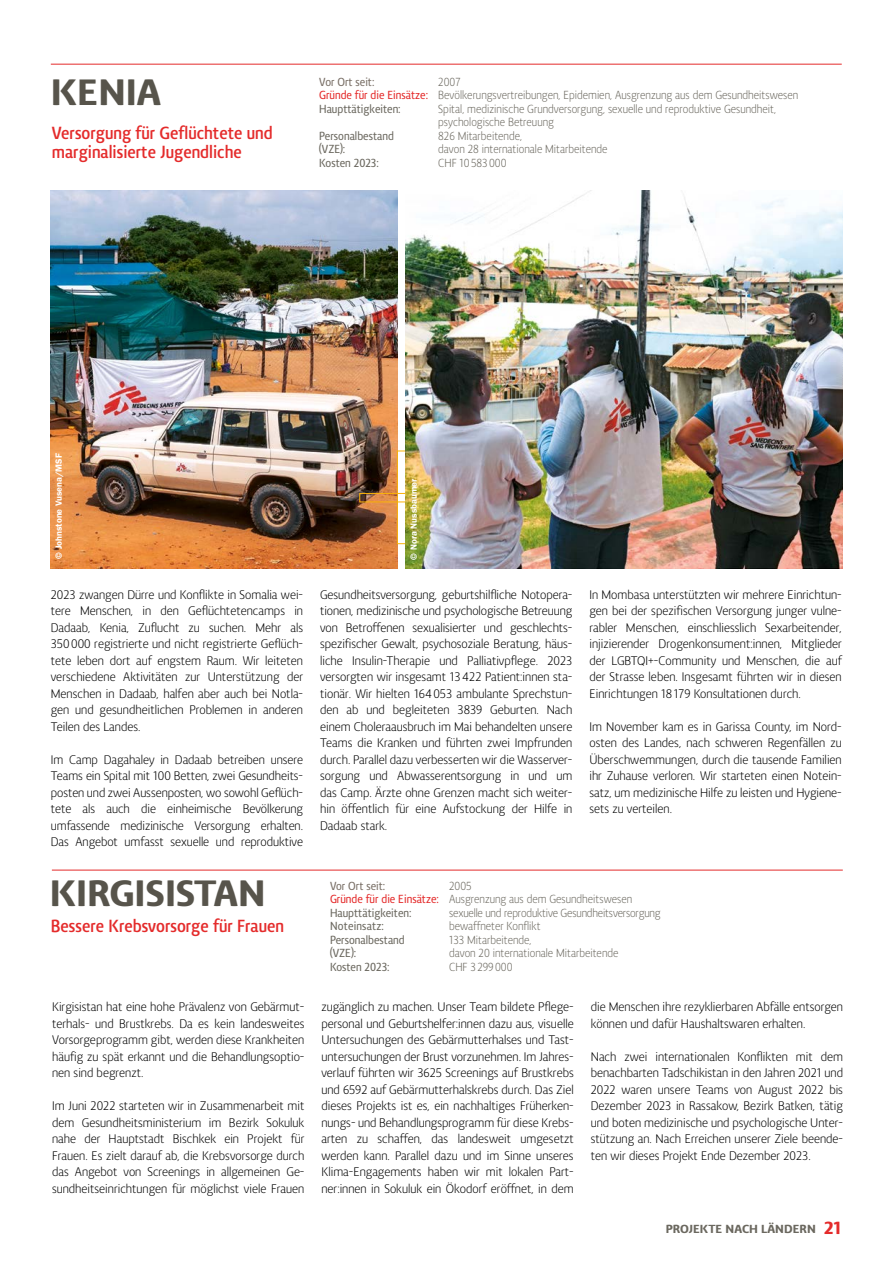
<style>
.page{position:relative;width:893px;height:1263px;background:#fff}
.page>*{position:absolute;margin:0;border:0;box-sizing:border-box;transform-origin:0 0}
.t1{font:900 37.5px "Vitali Neue";color:#57544b}
.t2{font:700 18px/19.5px "Vitali Neue";color:#e42b2b;scale:.9 1}
.t3{font:12.75px/16.5px "Vitali Neue";color:#000;text-align:justify;scale:.95 1}
.t4{font:12px/13.5px "Vitali Neue";color:#6b685f;scale:.9 1}
.t5{font:600 12px "Vitali Neue";color:#6b685f;scale:.9 1}
.t6{font:600 12px "Vitali Neue";color:#796f66;scale:.9 1}
.t7{font:900 12px "Vitali Neue";color:#6b685f}
.t8{font:600 9px "Franklin Gothic";color:#fff}
.s1{font-weight:600;color:#e42b2b}
.s2{font-weight:600}
.s3{font-size:18px;color:#e42b2b}
</style>
<div class="page">
<hr style="left:52px;top:870px;width:791px;height:1px;background:#e42b2b">
<hr style="left:51px;top:64px;width:791px;height:1px;background:#e42b2b">
<img style="left:51px;top:191px;width:346px;height:377px">
<div style="left:397px;top:451px;width:9px;height:93px;border:1px solid #f9b208"></div>
<div style="left:359px;top:493px;width:94px;height:9px;border:1px solid #f9b208"></div>
<img style="left:406px;top:191px;width:437px;height:377px">
<h1 class="t1" style="left:51px;top:70px;width:112px">KENIA</h1>
<h2 class="t2" style="left:52px;top:123px;width:247px">Versorgung für Geflüchtete und marginalisierte Jugendliche</h2>
<p class="t6" style="left:319px;top:75px;width:63px">Vor Ort seit:</p>
<p class="t4" style="left:319px;top:75px;width:534px;text-indent:119px">2007<br><span class="s1">Gründe für die Einsätze:</span> Bevölkerungsvertreibungen, Epidemien, Ausgrenzung aus dem Gesundheitswesen<br><span class="s2">Haupttätigkeiten:</span></p>
<p class="t4" style="left:438px;top:102px;width:377px">Spital, medizinische Grundversorgung, sexuelle und reproduktive Gesundheit, psychologische Betreuung</p>
<p class="t5" style="left:319px;top:129px;width:85px">Personalbestand</p>
<p class="t4" style="left:438px;top:129px;width:95px">826 Mitarbeitende,</p>
<p class="t5" style="left:319px;top:142px;width:31px">(VZE):</p>
<p class="t4" style="left:438px;top:143px;width:190px">davon 28 internationale Mitarbeitende</p>
<p class="t5" style="left:319px;top:156px;width:68px">Kosten 2023:</p>
<p class="t4" style="left:438px;top:156px;width:77px">CHF 10583000</p>
<p class="t8" style="left:53px;top:559px;width:107px;rotate:-90deg">© Johnstone Vusena/MSF</p>
<p class="t3" style="left:51px;top:586px;width:267px">2023 zwangen Dürre und Konflikte in Somalia wei&shy;tere Menschen, in den Geflüchtetencamps in Dadaab, Kenia, Zuflucht zu suchen. Mehr als 350000 registrierte und nicht registrierte Geflüch&shy;tete leben dort auf engstem Raum. Wir leiteten verschiedene Aktivitäten zur Unterstützung der Menschen in Dadaab, halfen aber auch bei Notla&shy;gen und gesundheitlichen Problemen in anderen Teilen des Landes.</p>
<p class="t3" style="left:51px;top:751px;width:267px">Im Camp Dagahaley in Dadaab betreiben unsere Teams ein Spital mit 100 Betten, zwei Gesundheits&shy;posten und zwei Aussenposten, wo sowohl Geflüch&shy;tete als auch die einheimische Bevölkerung umfassende medizinische Versorgung erhalten.<br>Das Angebot umfasst sexuelle und reproduktive</p>
<h1 class="t1" style="left:50px;top:871px;width:217px">KIRGISISTAN</h1>
<h2 class="t2" style="left:51px;top:916px;width:261px">Bessere Krebsvorsorge für Frauen</h2>
<p class="t3" style="left:52px;top:998px;width:267px">Kirgisistan hat eine hohe Prävalenz von Gebärmut&shy;terhals- und Brustkrebs. Da es kein landesweites Vorsorgeprogramm gibt, werden diese Krankheiten häufig zu spät erkannt und die Behandlungsoptio&shy;nen sind begrenzt.</p>
<p class="t3" style="left:52px;top:1097px;width:267px">Im Juni 2022 starteten wir in Zusammenarbeit mit dem Gesundheitsministerium im Bezirk Sokuluk nahe der Hauptstadt Bischkek ein Projekt für Frauen. Es zielt darauf ab, die Krebsvorsorge durch das Angebot von Screenings in allgemeinen Ge&shy;sundheitseinrichtungen für möglichst viele Frauen</p>
<p class="t8" style="left:408px;top:559px;width:82px;rotate:-90deg">© Nora Nussbaumer</p>
<p class="t3" style="left:320px;top:586px;width:267px">Gesundheitsversorgung, geburtshilfliche Notopera&shy;tionen, medizinische und psychologische Betreuung von Betroffenen sexualisierter und geschlechts&shy;spezifischer Gewalt, psychosoziale Beratung, häus&shy;liche Insulin-Therapie und Palliativpflege. 2023 versorgten wir insgesamt 13422 Patient:innen sta&shy;tionär. Wir hielten 164053 ambulante Sprechstun&shy;den ab und begleiteten 3839 Geburten. Nach einem Choleraausbruch im Mai behandelten unsere Teams die Kranken und führten zwei Impfrunden durch. Parallel dazu verbesserten wir die Wasserver&shy;sorgung und Abwasserentsorgung in und um das Camp. Ärzte ohne Grenzen macht sich weiter&shy;hin öffentlich für eine Aufstockung der Hilfe in Dadaab stark.</p>
<p class="t3" style="left:589px;top:586px;width:267px">In Mombasa unterstützten wir mehrere Einrichtun&shy;gen bei der spezifischen Versorgung junger vulne&shy;rabler Menschen, einschliesslich Sexarbeitender, injizierender Drogenkonsument:innen, Mitglieder der LGBTQI+-Community und Menschen, die auf der Strasse leben. Insgesamt führten wir in diesen Einrichtungen 18179 Konsultationen durch.</p>
<p class="t3" style="left:589px;top:718px;width:267px">Im November kam es in Garissa County, im Nord&shy;osten des Landes, nach schweren Regenfällen zu Überschwemmungen, durch die tausende Familien ihr Zuhause verloren. Wir starteten einen Notein&shy;satz, um medizinische Hilfe zu leisten und Hygiene&shy;sets zu verteilen.</p>
<p class="t6" style="left:330px;top:879px;width:63px">Vor Ort seit:</p>
<p class="t4" style="left:330px;top:879px;width:337px;text-indent:119px">2005<br><span class="s1">Gründe für die Einsätze:</span> Ausgrenzung aus dem Gesundheitswesen<br><span class="s2">Haupttätigkeiten:</span></p>
<p class="t4" style="left:449px;top:906px;width:237px">sexuelle und reproduktive Gesundheitsversorgung</p>
<p class="t5" style="left:330px;top:919px;width:62px">Noteinsatz:</p>
<p class="t4" style="left:449px;top:920px;width:103px">bewaffneter Konflikt</p>
<p class="t5" style="left:330px;top:933px;width:85px">Personalbestand</p>
<p class="t4" style="left:449px;top:933px;width:93px">133 Mitarbeitende,</p>
<p class="t5" style="left:330px;top:946px;width:31px">(VZE):</p>
<p class="t4" style="left:449px;top:947px;width:190px">davon 20 internationale Mitarbeitende</p>
<p class="t5" style="left:330px;top:960px;width:68px">Kosten 2023:</p>
<p class="t4" style="left:449px;top:960px;width:72px">CHF 3299000</p>
<p class="t3" style="left:321px;top:998px;width:267px">zugänglich zu machen. Unser Team bildete Pflege&shy;personal und Geburtshelfer:innen dazu aus, visuelle Untersuchungen des Gebärmutterhalses und Tast&shy;untersuchungen der Brust vorzunehmen. Im Jahres&shy;verlauf führten wir 3625 Screenings auf Brustkrebs und 6592 auf Gebärmutterhalskrebs durch. Das Ziel dieses Projekts ist es, ein nachhaltiges Früherken&shy;nungs- und Behandlungsprogramm für diese Krebs&shy;arten zu schaffen, das landesweit umgesetzt werden kann. Parallel dazu und im Sinne unseres Klima-Engagements haben wir mit lokalen Part&shy;ner:innen in Sokuluk ein Ökodorf eröffnet, in dem</p>
<p class="t3" style="left:591px;top:998px;width:267px">die Menschen ihre rezyklierbaren Abfälle entsorgen können und dafür Haushaltswaren erhalten.</p>
<p class="t3" style="left:591px;top:1048px;width:267px">Nach zwei internationalen Konflikten mit dem benachbarten Tadschikistan in den Jahren 2021 und 2022 waren unsere Teams von August 2022 bis Dezember 2023 in Rassakow, Bezirk Batken, tätig und boten medizinische und psychologische Unter&shy;stützung an. Nach Erreichen unserer Ziele beende&shy;ten wir dieses Projekt Ende Dezember 2023.</p>
<p class="t7" style="left:666px;top:1222px;width:178px">PROJEKTE NACH LÄNDERN <span class="s3">21</span></p>
</div>
